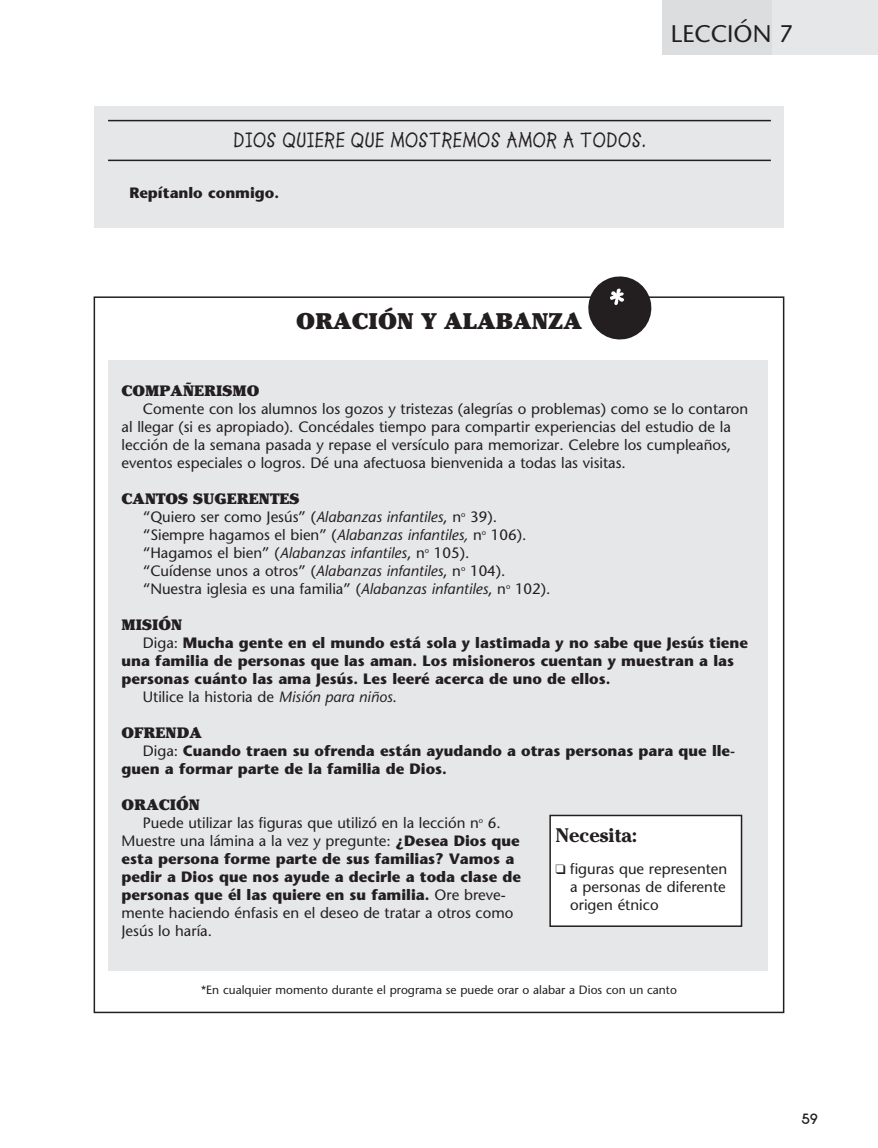
<style>
.page{position:relative;width:878px;height:1148px;background:#fff}
.page>*{position:absolute;margin:0;border:0;box-sizing:border-box;transform-origin:0 0}
.t1{font:24px "Stone Sans";color:#231f20}
.t2{font:900 22.5px "Cheltenham";color:#231f20}
.t3{font:700 21px "Lemonade";letter-spacing:.025em;color:#231f20}
.t4{font:700 19.5px "Cheltenham";color:#231f20}
.t5{font:15px/18px "Stone Sans";color:#231f20}
.t6{font:700 15px/18px "Stone Sans";color:#231f20}
.t7{font:900 15px "Cheltenham";color:#231f20}
.t8{font:700 15px "New Garden";color:#231f20}
.t9{font:12px "Stone Sans";color:#231f20}
.s1{font-style:italic}
.s2{font-weight:400}
.s3{font-weight:700}
</style>
<div class="page">
<div style="left:662px;top:0;width:110px;height:54px;background:#dcdddf"></div>
<div style="left:772px;top:0;width:105px;height:54px;background:#e6e7e9"></div>
<div style="left:94px;top:106px;width:690px;height:122px;background:#e6e7e9"></div>
<hr style="left:108px;top:120px;width:662px;height:1px;background:#231f20">
<hr style="left:108px;top:160px;width:662px;height:1px;background:#231f20">
<div style="left:108px;top:360px;width:659px;height:611px;background:#e6e7e9"></div>
<div style="left:550px;top:815px;width:191px;height:111px;background:#fff"></div>
<div style="left:549px;top:814px;width:193px;height:113px;border:2px solid #231f20"></div>
<svg style="left:585px;top:276px;width:69px;height:64px"></svg>
<h1 class="t1" style="left:670px;top:24px;width:123px">LECCIÓN 7</h1>
<h3 class="t3" style="left:233px;top:127px;width:413px">DIOS QUIERE QUE MOSTREMOS AMOR A TODOS.</h3>
<p class="t6" style="left:129px;top:185px;width:151px">Repítanlo conmigo.</p>
<h2 class="t2" style="left:296px;top:313px;width:287px">ORACIÓN Y ALABANZA</h2>
<p class="t7" style="left:122px;top:385px;width:139px">COMPAÑERISMO</p>
<p class="t5" style="left:122px;top:401px;width:628px;text-indent:21px">Comente con los alumnos los gozos y tristezas (alegrías o problemas) como se lo contaron al llegar (si es apropiado). Concédales tiempo para compartir experiencias del estudio de la lección de la semana pasada y repase el versículo para memorizar. Celebre los cumpleaños, eventos especiales o logros. Dé una afectuosa bienvenida a todas las visitas.</p>
<p class="t7" style="left:122px;top:493px;width:179px">CANTOS SUGERENTES</p>
<p class="t5" style="left:143px;top:509px;width:409px">“Quiero ser como Jesús” (<span class="s1">Alabanzas infantiles</span>, n<sup>o</sup> 39). “Siempre hagamos el bien” (<span class="s1">Alabanzas infantiles,</span> n<sup>o</sup> 106). “Hagamos el bien” (<span class="s1">Alabanzas infantiles</span>, n<sup>o</sup> 105).<br>“Cuídense unos a otros” (<span class="s1">Alabanzas infantiles</span>, n<sup>o</sup> 104). “Nuestra iglesia es una familia” (<span class="s1">Alabanzas infantiles</span>, n<sup>o</sup> 102).</p>
<p class="t7" style="left:122px;top:619px;width:62px">MISIÓN</p>
<p class="t6" style="left:143px;top:635px;width:606px"><span class="s2">Diga:</span> Mucha gente en el mundo está sola y lastimada y no sabe que Jesús tiene</p>
<p class="t6" style="left:122px;top:653px;width:614px">una familia de personas que las aman. Los misioneros cuentan y muestran a las</p>
<p class="t6" style="left:122px;top:671px;width:490px">personas cuánto las ama Jesús. Les leeré acerca de uno de ellos.</p>
<p class="t5" style="left:143px;top:689px;width:255px">Utilice la historia de <span class="s1">Misión para niños</span>.</p>
<p class="t7" style="left:122px;top:727px;width:82px">OFRENDA</p>
<p class="t6" style="left:122px;top:743px;width:615px;text-indent:21px"><span class="s2">Diga:</span> Cuando traen su ofrenda están ayudando a otras personas para que lle&shy;guen a formar parte de la familia de Dios.</p>
<p class="t7" style="left:122px;top:799px;width:80px">ORACIÓN</p>
<p class="t5" style="left:121px;top:815px;width:401px;text-indent:21px">Puede utilizar las figuras que utilizó en la lección n<sup>o</sup> 6.<br>Muestre una lámina a la vez y pregunte: <span class="s3">¿Desea Dios que esta persona forme parte de sus familias? Vamos a pedir a Dios que nos ayude a decirle a toda clase de personas que él las quiere en su familia.</span> Ore breve&shy;mente haciendo énfasis en el deseo de tratar a otros como Jesús lo haría.</p>
<h3 class="t4" style="left:555px;top:824px;width:83px">Necesita:</h3>
<p class="t5" style="left:570px;top:861px;width:159px;text-align:justify;text-indent:-15px">❑ figuras que representen a personas de diferente origen étnico</p>
<p class="t9" style="left:201px;top:985px;width:477px">*En cualquier momento durante el programa se puede orar o alabar a Dios con un canto</p>
<p class="t8" style="left:801px;top:1109px;width:18px">59</p>
</div>
